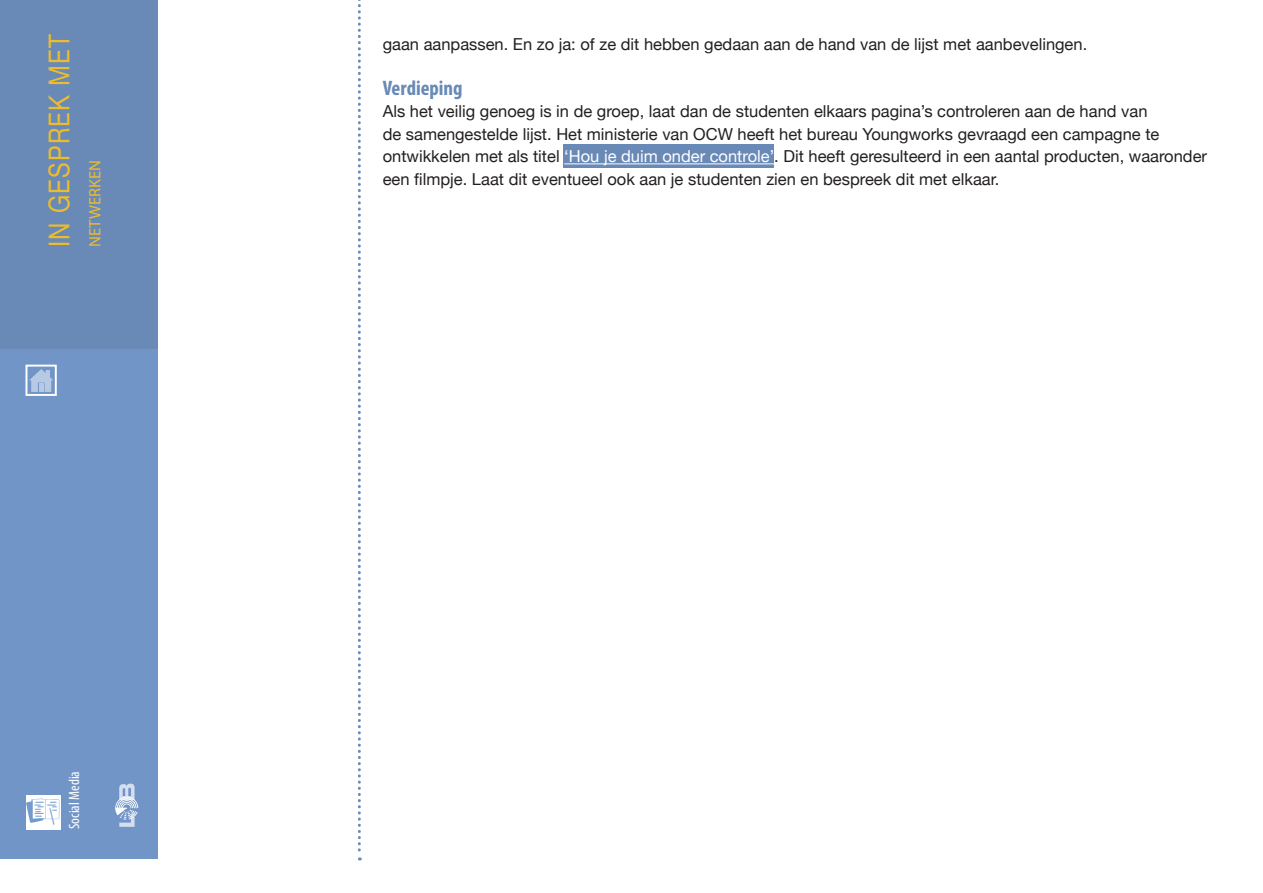
<style>
.page{position:relative;width:1263px;height:893px;background:#fff}
.page>*{position:absolute;margin:0;border:0;box-sizing:border-box;transform-origin:0 0}
.t1{font:28.8px "Helvetica Neue";letter-spacing:.05em;color:#ebbc30;scale:.83 1}
.t2{font:700 condensed 21px "Myriad Pro";color:#6989b7}
.t3{font:16.5px/22.5px "Helvetica Neue";color:#231f20}
.t4{font:16.5px "Myriad Pro";color:#ebbc30}
.t5{font:condensed 15px "Myriad Pro";color:#fff}
.s1{color:#fff}
</style>
<div class="page">
<div style="left:0;top:0;width:157px;height:859px;background:#7295c8"></div>
<div style="left:0;top:0;width:157px;height:349px;background:#6989b7"></div>
<svg style="left:115px;top:784px;width:23px;height:43px"></svg>
<svg style="left:358px;top:0;width:3px;height:860px"></svg>
<div style="left:26px;top:795px;width:34px;height:34px;background:#fff"></div>
<svg style="left:26px;top:798px;width:33px;height:27px"></svg>
<svg style="left:29px;top:369px;width:24px;height:23px"></svg>
<div style="left:26px;top:365px;width:31px;height:31px;border:2px solid #fff"></div>
<div style="left:563px;top:145px;width:211px;height:23px;background:#6989b7"></div>
<hr style="left:564px;top:163px;width:210px;height:1px;background:#fff">
<h1 class="t1" style="left:42px;top:247px;width:258px;rotate:-90deg">IN GESPREK MET</h1>
<p class="t4" style="left:85px;top:247px;width:88px;rotate:-90deg">NETWERKEN</p>
<p class="t5" style="left:65px;top:829px;width:59px;rotate:-90deg">Social Media</p>
<p class="t3" style="left:383px;top:32px;width:706px">gaan aanpassen. En zo ja: of ze dit hebben gedaan aan de hand van de lijst met aanbevelingen.</p>
<p class="t2" style="left:383px;top:75px;width:81px">Verdieping</p>
<p class="t3" style="left:383px;top:100px;width:826px">Als het veilig genoeg is in de groep, laat dan de studenten elkaars pagina’s controleren aan de hand van<br>de samengestelde lijst. Het ministerie van OCW heeft het bureau Youngworks gevraagd een campagne te ontwikkelen met als titel <span class="s1">‘Hou je duim onder controle’</span>. Dit heeft geresulteerd in een aantal producten, waaronder een filmpje. Laat dit eventueel ook aan je studenten zien en bespreek dit met elkaar.</p>
</div>
